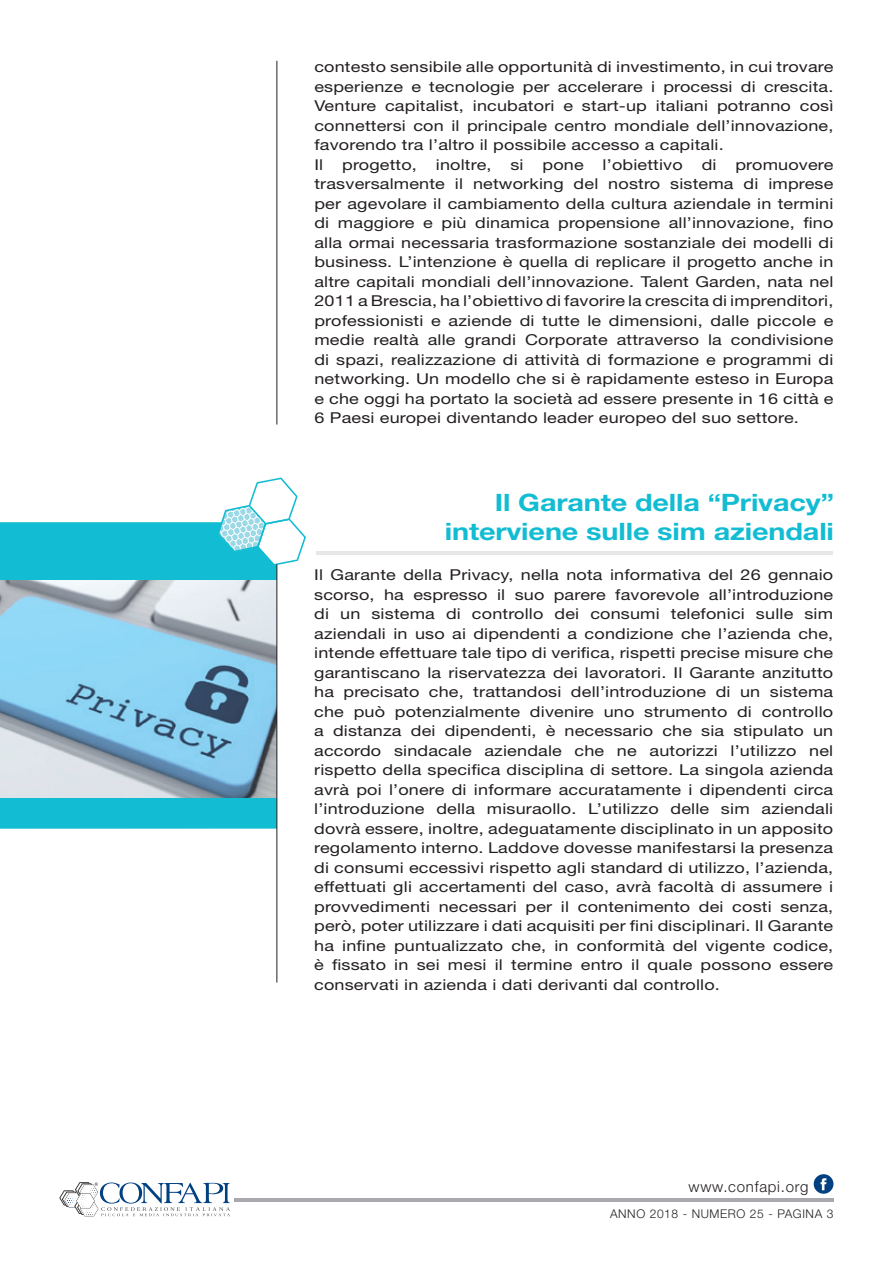
<style>
.page{position:relative;width:893px;height:1263px;background:#fff}
.page>*{position:absolute;margin:0;border:0;box-sizing:border-box;transform-origin:0 0}
.t1{font:700 24px/28.8px "Helvetica Neue";letter-spacing:-.005em;color:#12bcd2;text-align:right;scale:1.2 1}
.t2{font:15px/19.5px "Helvetica Neue";letter-spacing:.01em;color:#231f20;text-align:justify;scale:1.2 1}
.t3{font:300 15px "Helvetica Neue";letter-spacing:.05em;color:#231f20}
.t4{font:300 12px "Helvetica Neue";letter-spacing:.05em;color:#231f20}
</style>
<div class="page">
<hr style="left:234px;top:1198px;width:600px;height:3px;background:#a8a9ad">
<svg style="left:814px;top:1174px;width:19px;height:20px"></svg>
<svg style="left:59px;top:1182px;width:171px;height:35px"></svg>
<div style="left:0;top:522px;width:277px;height:307px;background:#12bcd2"></div>
<svg style="left:217px;top:477px;width:89px;height:89px"></svg>
<hr style="left:317px;top:551px;width:516px;height:4px;background:#e6e7e9">
<img style="left:0;top:581px;width:277px;height:216px">
<hr style="left:277px;top:564px;width:1px;height:418px;background:#231f20">
<hr style="left:277px;top:61px;width:1px;height:363px;background:#231f20">
<p class="t2" style="left:314px;top:57px;width:434px;text-align:left">contesto sensibile alle opportunità di investimento, in cui trovare esperienze e tecnologie per accelerare i processi di crescita.<br>Venture capitalist, incubatori e start-up italiani potranno così connettersi con il principale centro mondiale dell’innovazione, favorendo tra l’altro il possibile accesso a capitali.<br>Il</p>
<p class="t2" style="left:342px;top:154px;width:64px">progetto,</p>
<p class="t2" style="left:436px;top:154px;width:48px">inoltre,</p>
<p class="t2" style="left:510px;top:154px;width:12px">si</p>
<p class="t2" style="left:542px;top:154px;width:36px">pone</p>
<p class="t2" style="left:603px;top:154px;width:68px">l’obiettivo</p>
<p class="t2" style="left:702px;top:154px;width:14px">di</p>
<p class="t2" style="left:314px;top:154px;width:434px;text-indent:421px">promuovere trasversalmente il networking del nostro sistema di imprese per agevolare il cambiamento della cultura aziendale in termini di maggiore e più dinamica propensione all’innovazione, fino alla ormai necessaria trasformazione sostanziale dei modelli di business. L’intenzione è quella di replicare il progetto anche in altre capitali mondiali dell’innovazione. Talent Garden, nata nel 2011 a Brescia, ha l’obiettivo di favorire la crescita di imprenditori, professionisti e aziende di tutte le dimensioni, dalle piccole e medie realtà alle grandi Corporate attraverso la condivisione di spazi, realizzazione di attività di formazione e programmi di networking. Un modello che si è rapidamente esteso in Europa e che oggi ha portato la società ad essere presente in 16 città e 6 Paesi europei diventando leader europeo del suo settore.</p>
<h1 class="t1" style="left:445px;top:488px;width:326px">Il Garante della “Privacy” interviene sulle sim aziendali</h1>
<p class="t2" style="left:314px;top:565px;width:434px">Il Garante della Privacy, nella nota informativa del 26 gennaio scorso, ha espresso il suo parere favorevole all’introduzione di un sistema di controllo dei consumi telefonici sulle sim aziendali in uso ai dipendenti a condizione che l’azienda che, intende effettuare tale tipo di verifica, rispetti precise misure che garantiscano la riservatezza dei lavoratori. Il Garante anzitutto ha precisato che, trattandosi dell’introduzione di un sistema che può potenzialmente divenire uno strumento di controllo a distanza dei dipendenti, è necessario che sia stipulato un accordo sindacale aziendale che ne autorizzi l’utilizzo nel rispetto della specifica disciplina di settore. La singola azienda avrà poi l’onere di informare accuratamente i dipendenti circa l’introduzione della misuraollo. L’utilizzo delle sim aziendali dovrà essere, inoltre, adeguatamente disciplinato in un apposito regolamento interno. Laddove dovesse manifestarsi la presenza di consumi eccessivi rispetto agli standard di utilizzo, l’azienda, effettuati gli accertamenti del caso, avrà facoltà di assumere i provvedimenti necessari per il contenimento dei costi senza, però, poter utilizzare i dati acquisiti per fini disciplinari. Il Garante ha infine puntualizzato che, in conformità del vigente codice, è fissato in sei mesi il termine entro il quale possono essere conservati in azienda i dati derivanti dal controllo.</p>
<p class="t3" style="left:689px;top:1177px;width:122px">www.confapi.org</p>
<p class="t4" style="left:610px;top:1206px;width:225px">ANNO 2018 - NUMERO 25 - PAGINA 3</p>
</div>
